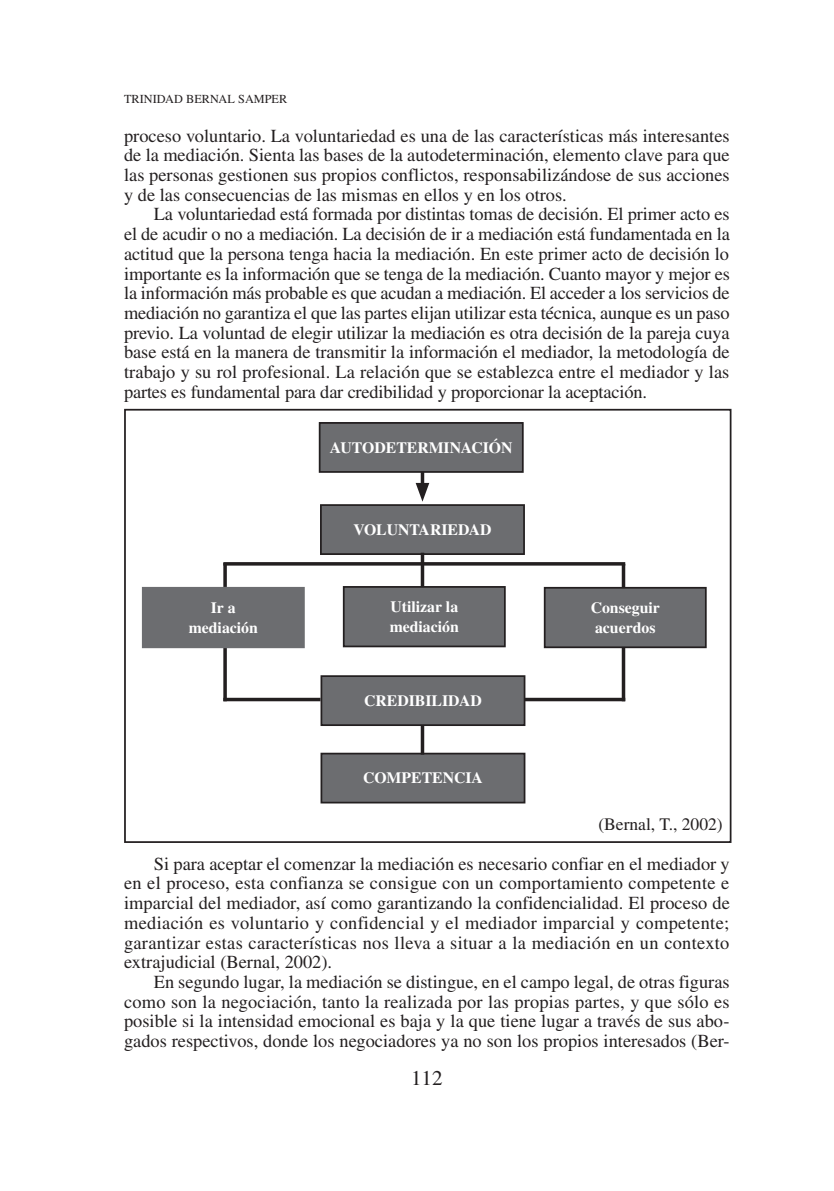
<style>
.page{position:relative;width:834px;height:1191px;background:#fff}
.page>*{position:absolute;margin:0;border:0;box-sizing:border-box;transform-origin:0 0}
.t1{font:21px "Times LT Std";color:#231f20}
.t2{font:18.38px "Times LT Std";color:#231f20}
.t3{font:18.38px "Times LT Std";letter-spacing:.02em;color:#231f20}
.t4{font:17.5px "Times LT Std";color:#231f20}
.t5{font:700 15.75px/19.2px "Times LT Std";color:#fff}
.t6{font:12.25px "Times LT Std";color:#231f20}
</style>
<div class="page">
<div style="left:321px;top:505px;width:203px;height:49px;background:#6c6d70"></div>
<div style="left:320px;top:504px;width:205px;height:51px;border:2px solid #231f20"></div>
<div style="left:321px;top:753px;width:203px;height:49px;background:#6c6d70"></div>
<div style="left:320px;top:752px;width:205px;height:51px;border:2px solid #231f20"></div>
<svg style="left:420px;top:473px;width:4px;height:10px"></svg>
<svg style="left:415px;top:483px;width:14px;height:19px"></svg>
<svg style="left:420px;top:552px;width:4px;height:34px"></svg>
<svg style="left:223px;top:565px;width:4px;height:22px"></svg>
<svg style="left:420px;top:726px;width:4px;height:28px"></svg>
<hr style="left:223px;top:562px;width:402px;height:3px;background:#231f20">
<svg style="left:621px;top:565px;width:4px;height:22px"></svg>
<svg style="left:223px;top:648px;width:4px;height:50px"></svg>
<svg style="left:621px;top:648px;width:4px;height:50px"></svg>
<hr style="left:223px;top:698px;width:97px;height:3px;background:#231f20">
<hr style="left:523px;top:698px;width:102px;height:3px;background:#231f20">
<div style="left:321px;top:676px;width:203px;height:49px;background:#6c6d70"></div>
<div style="left:320px;top:675px;width:205px;height:51px;border:2px solid #231f20"></div>
<div style="left:143px;top:588px;width:161px;height:59px;background:#6c6d70"></div>
<div style="left:142px;top:587px;width:163px;height:61px;border:2px solid #6c6d70"></div>
<div style="left:343px;top:587px;width:161px;height:59px;background:#6c6d70"></div>
<div style="left:343px;top:586px;width:162px;height:61px;border:2px solid #231f20"></div>
<div style="left:544px;top:588px;width:161px;height:59px;background:#6c6d70"></div>
<div style="left:543px;top:587px;width:163px;height:61px;border:2px solid #231f20"></div>
<div style="left:319px;top:423px;width:203px;height:49px;background:#6c6d70"></div>
<div style="left:319px;top:422px;width:204px;height:51px;border:2px solid #231f20"></div>
<div style="left:124px;top:409px;width:607px;height:434px;border:2px solid #231f20"></div>
<p class="t6" style="left:124px;top:92px;width:9px">trinidad</p>
<p class="t6" style="left:186px;top:92px;width:10px">bernal</p>
<p class="t6" style="left:238px;top:92px;width:17px">samper</p>
<p class="t2" style="left:124px;top:125px;width:607px">proceso voluntario. La voluntariedad es una de las características más interesantes</p>
<p class="t2" style="left:124px;top:145px;width:607px">de la mediación. Sienta las bases de la autodeterminación, elemento clave para que</p>
<p class="t2" style="left:124px;top:164px;width:607px">las personas gestionen sus propios conflictos, responsabilizándose de sus acciones</p>
<p class="t2" style="left:124px;top:184px;width:444px">y de las consecuencias de las mismas en ellos y en los otros.</p>
<p class="t2" style="left:154px;top:204px;width:577px">La voluntariedad está formada por distintas tomas de decisión. El primer acto es</p>
<p class="t2" style="left:124px;top:224px;width:607px">el de acudir o no a mediación. La decisión de ir a mediación está fundamentada en la</p>
<p class="t2" style="left:124px;top:243px;width:606px">actitud que la persona tenga hacia la mediación. En este primer acto de decisión lo</p>
<p class="t2" style="left:124px;top:263px;width:607px">importante es la información que se tenga de la mediación. Cuanto mayor y mejor es</p>
<p class="t2" style="left:124px;top:283px;width:607px">la información más probable es que acudan a mediación. El acceder a los servicios de</p>
<p class="t2" style="left:124px;top:302px;width:607px">mediación no garantiza el que las partes elijan utilizar esta técnica, aunque es un paso</p>
<p class="t2" style="left:124px;top:322px;width:607px">previo. La voluntad de elegir utilizar la mediación es otra decisión de la pareja cuya</p>
<p class="t2" style="left:124px;top:342px;width:607px">base está en la manera de transmitir la información el mediador, la metodología de</p>
<p class="t2" style="left:124px;top:361px;width:606px">trabajo y su rol profesional. La relación que se establezca entre el mediador y las</p>
<p class="t3" style="left:124px;top:381px;width:524px">partes es fundamental para dar credibilidad y proporcionar la aceptación.</p>
<p class="t5" style="left:330px;top:437px;width:12px">AUTODETERMINACIÓN</p>
<p class="t5" style="left:353px;top:519px;width:12px">VOLUNTARIEDAD</p>
<p class="t5" style="left:189px;top:598px;width:71px;text-align:center">IR A<br>MEDIACIÓN</p>
<p class="t5" style="left:389px;top:597px;width:71px">UTILIZAR LA<br>MEDIACIÓN</p>
<p class="t5" style="left:590px;top:598px;width:71px">CONSEGUIR<br>ACUERDOS</p>
<p class="t5" style="left:364px;top:690px;width:11px">CREDIBILIDAD</p>
<p class="t5" style="left:363px;top:768px;width:12px">COMPETENCIA</p>
<p class="t4" style="left:598px;top:814px;width:126px">(Bernal, T., 2002)</p>
<p class="t2" style="left:154px;top:853px;width:577px">Si para aceptar el comenzar la mediación es necesario confiar en el mediador y</p>
<p class="t2" style="left:124px;top:873px;width:606px">en el proceso, esta confianza se consigue con un comportamiento competente e</p>
<p class="t2" style="left:124px;top:892px;width:607px">imparcial del mediador, así como garantizando la confidencialidad. El proceso de</p>
<p class="t3" style="left:124px;top:912px;width:606px">mediación es voluntario y confidencial y el mediador imparcial y competente;</p>
<p class="t2" style="left:124px;top:932px;width:606px">garantizar estas características nos lleva a situar a la mediación en un contexto</p>
<p class="t2" style="left:124px;top:951px;width:209px">extrajudicial (Bernal, 2002).</p>
<p class="t2" style="left:154px;top:971px;width:577px">En segundo lugar, la mediación se distingue, en el campo legal, de otras figuras</p>
<p class="t2" style="left:124px;top:991px;width:607px">como son la negociación, tanto la realizada por las propias partes, y que sólo es</p>
<p class="t2" style="left:124px;top:1010px;width:607px">posible si la intensidad emocional es baja y la que tiene lugar a través de sus abo-</p>
<p class="t2" style="left:124px;top:1030px;width:607px">gados respectivos, donde los negociadores ya no son los propios interesados (Ber-</p>
<p class="t1" style="left:411px;top:1066px;width:33px">112</p>
</div>
